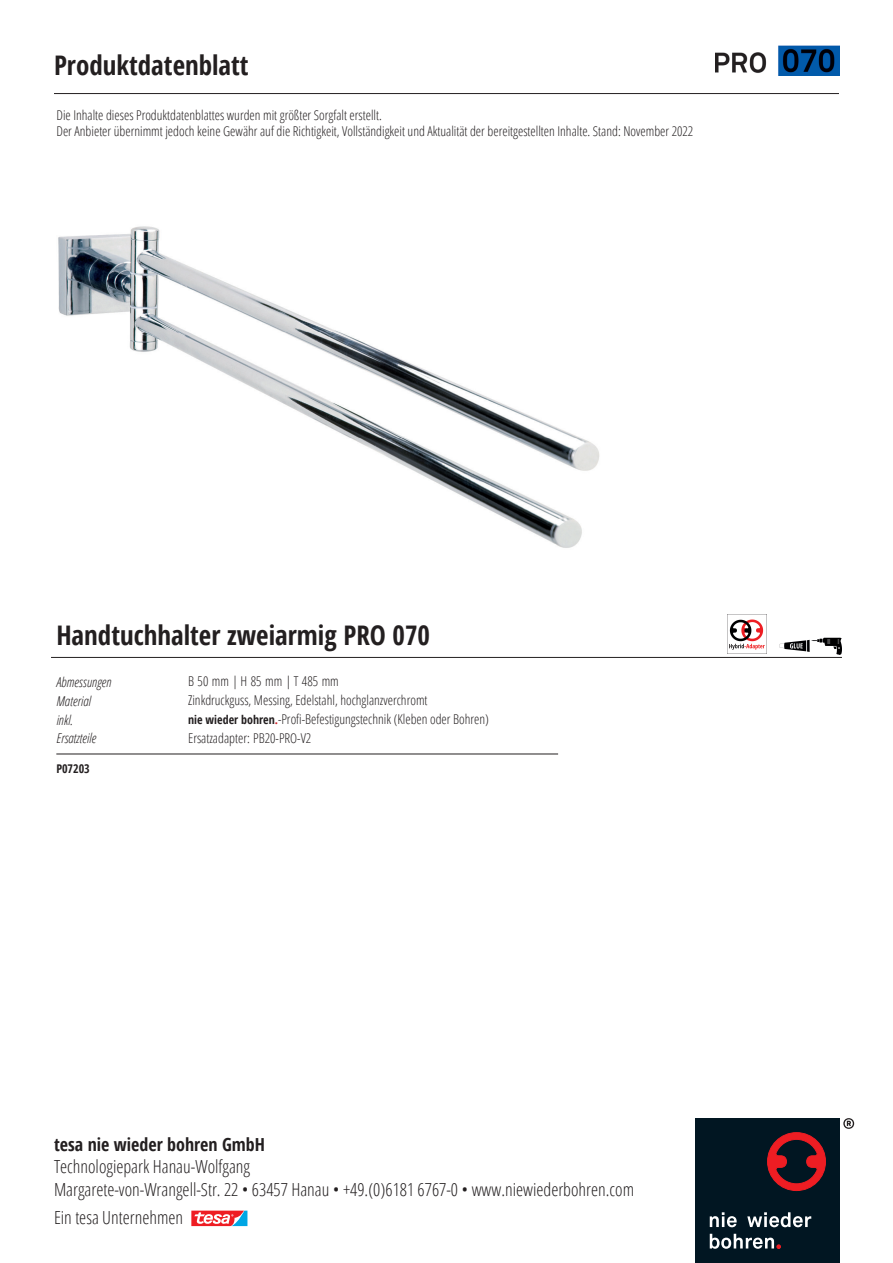
<style>
.page{position:relative;width:893px;height:1263px;background:#fff}
.page>*{position:absolute;margin:0;border:0;box-sizing:border-box;transform-origin:0 0}
.Produktname{font:700 condensed 27px "Open Sans";color:#231f20}
.t1{font:300 condensed 18px "Open Sans";color:#231f20}
.t2{font:700 condensed 18px "Open Sans";color:#231f20}
.Text{font:300 condensed 13.5px/18.9px "Open Sans";color:#231f20}
.Text_kursiv{font:italic 300 condensed 13.5px "Open Sans";color:#231f20}
.Text-2{font:700 condensed 12px "Open Sans";color:#231f20}
.s1{font-weight:700;font-size:12px}
.s2{font-weight:700;font-size:12px;color:#d1232a}
</style>
<div class="page">
<img style="left:58px;top:226px;width:542px;height:322px">
<img style="left:715px;top:45px;width:125px;height:30px">
<hr style="left:51px;top:657px;width:791px;height:1px;background:#231f20">
<hr style="left:56px;top:754px;width:502px;height:1px;background:#231f20">
<div style="left:695px;top:1118px;width:145px;height:145px;background:#011622"></div>
<svg style="left:710px;top:1212px;width:27px;height:15px"></svg>
<svg style="left:747px;top:1212px;width:64px;height:15px"></svg>
<svg style="left:710px;top:1234px;width:71px;height:15px"></svg>
<svg style="left:767px;top:1132px;width:59px;height:59px"></svg>
<svg style="left:843px;top:1118px;width:11px;height:11px"></svg>
<svg style="left:191px;top:1210px;width:57px;height:17px"></svg>
<hr style="left:54px;top:93px;width:785px;height:1px;background:#231f20">
<img style="left:780px;top:637px;width:62px;height:17px">
<img style="left:728px;top:614px;width:38px;height:36px">
<p class="Produktname" style="left:54px;top:46px;width:196px">Produktdatenblatt</p>
<p class="Text" style="left:56px;top:106px;width:638px;line-height:16.2px">Die Inhalte dieses Produktdatenblattes wurden mit größter Sorgfalt erstellt.<br>Der Anbieter übernimmt jedoch keine Gewähr auf die Richtigkeit, Vollständigkeit und Aktualität der bereitgestellten Inhalte. Stand: November 2022</p>
<p class="Produktname" style="left:56px;top:616px;width:375px">Handtuchhalter zweiarmig PRO 070</p>
<p class="Text_kursiv" style="left:56px;top:673px;width:57px">Abmessungen</p>
<p class="Text_kursiv" style="left:56px;top:692px;width:36px">Material</p>
<p class="Text_kursiv" style="left:56px;top:710px;width:18px">inkl.</p>
<p class="Text_kursiv" style="left:56px;top:729px;width:41px">Ersatzteile</p>
<p class="Text-2" style="left:56px;top:760px;width:35px">P07203</p>
<p class="Text" style="left:188px;top:671px;width:302px">B 50 mm | H 85 mm | T 485 mm<br>Zinkdruckguss, Messing, Edelstahl, hochglanzverchromt<br><span class="s1">nie wieder bohren</span><span class="s2">.</span>-Profi-Befestigungstechnik (Kleben oder Bohren)<br>Ersatzadapter: PB20-PRO-V2</p>
<p class="t2" style="left:54px;top:1132px;width:212px">tesa nie wieder bohren GmbH</p>
<p class="t1" style="left:54px;top:1154px;width:198px">Technologiepark Hanau-Wolfgang</p>
<p class="t1" style="left:54px;top:1177px;width:582px">Margarete-von-Wrangell-Str. 22 • 63457 Hanau • +49.(0)6181 6767-0 • www.niewiederbohren.com</p>
<p class="t1" style="left:54px;top:1205px;width:131px">Ein tesa Unternehmen</p>
</div>
